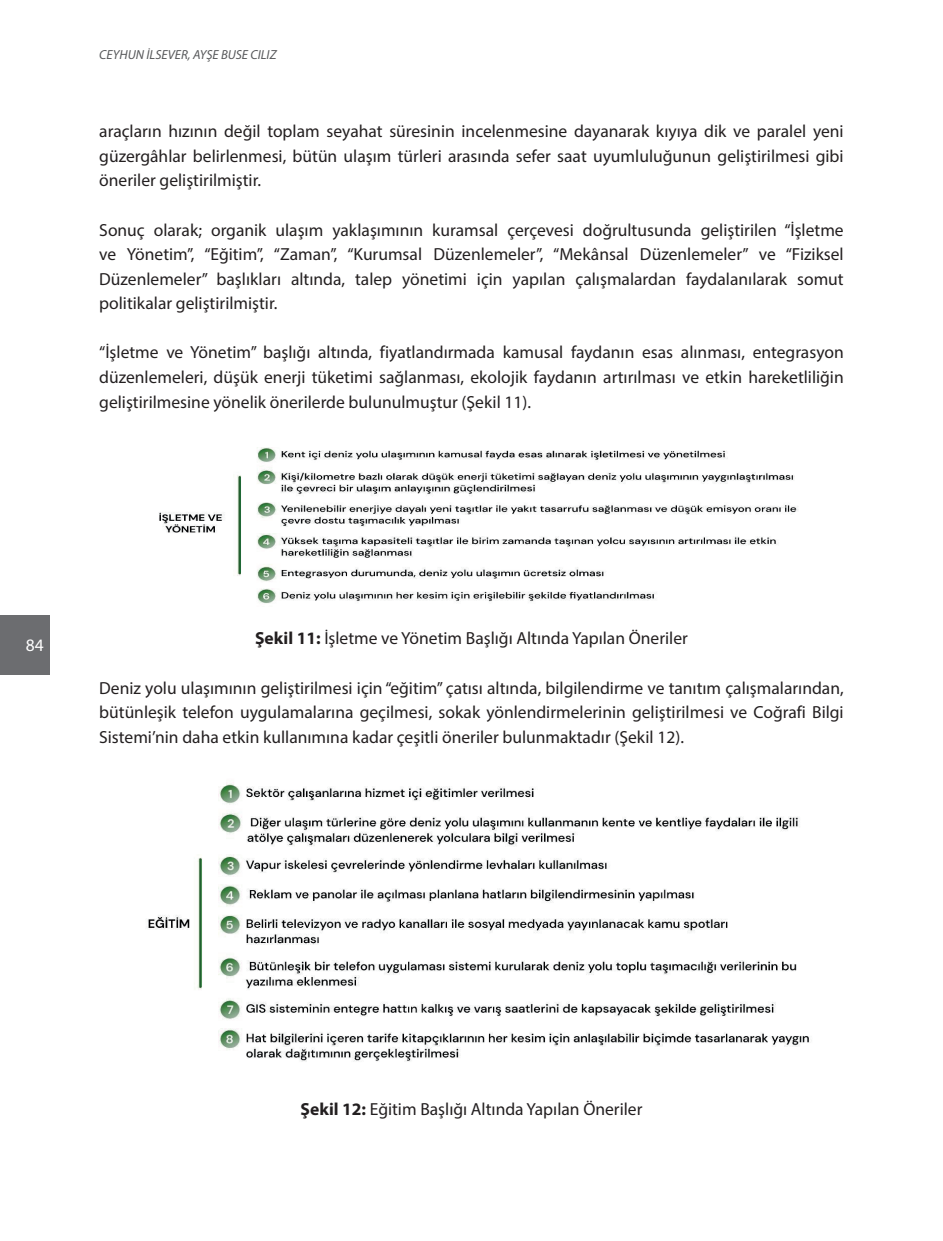
<style>
.page{position:relative;width:943px;height:1241px;background:#fff}
.page>*{position:absolute;margin:0;border:0;box-sizing:border-box;transform-origin:0 0}
.t1{font:17.5px/24.5px "Myriad Pro";color:#231f20;text-align:justify}
.t2{font:17.5px "Myriad Pro";color:#fff}
.t3{font:italic 13.12px "Myriad Pro";color:#57585a}
.s1{font-weight:700}
</style>
<div class="page">
<div style="left:0;top:615px;width:50px;height:60px;background:#6c6d70"></div>
<img style="left:159px;top:447px;width:639px;height:157px">
<img style="left:147px;top:782px;width:662px;height:280px">
<p class="t3" style="left:99px;top:47px;width:179px">CEYHUN İLSEVER, AYŞE BUSE CILIZ</p>
<p class="t1" style="left:99px;top:119px;width:746px">araçların hızının değil toplam seyahat süresinin incelenmesine dayanarak kıyıya dik ve paralel yeni güzergâhlar belirlenmesi, bütün ulaşım türleri arasında sefer saat uyumluluğunun geliştirilmesi gibi öneriler geliştirilmiştir.</p>
<p class="t1" style="left:99px;top:217px;width:746px">Sonuç olarak; organik ulaşım yaklaşımının kuramsal çerçevesi doğrultusunda geliştirilen “İşletme ve Yönetim”, “Eğitim”, “Zaman”, “Kurumsal Düzenlemeler”, “Mekânsal Düzenlemeler” ve “Fiziksel Düzenlemeler” başlıkları altında, talep yönetimi için yapılan çalışmalardan faydalanılarak somut politikalar geliştirilmiştir.</p>
<p class="t1" style="left:99px;top:340px;width:746px">“İşletme ve Yönetim” başlığı altında, fiyatlandırmada kamusal faydanın esas alınması, entegrasyon düzenlemeleri, düşük enerji tüketimi sağlanması, ekolojik faydanın artırılması ve etkin hareketliliğin geliştirilmesine yönelik önerilerde bulunulmuştur (Şekil 11).</p>
<p class="t2" style="left:26px;top:634px;width:19px">84</p>
<p class="t1" style="left:255px;top:626px;width:434px"><span class="s1">Şekil 11:</span> İşletme ve Yönetim Başlığı Altında Yapılan Öneriler</p>
<p class="t1" style="left:99px;top:675px;width:746px">Deniz yolu ulaşımının geliştirilmesi için “eğitim” çatısı altında, bilgilendirme ve tanıtım çalışmalarından, bütünleşik telefon uygulamalarına geçilmesi, sokak yönlendirmelerinin geliştirilmesi ve Coğrafi Bilgi Sistemi’nin daha etkin kullanımına kadar çeşitli öneriler bulunmaktadır (Şekil 12).</p>
<p class="t1" style="left:300px;top:1096px;width:343px"><span class="s1">Şekil 12:</span> Eğitim Başlığı Altında Yapılan Öneriler</p>
</div>
